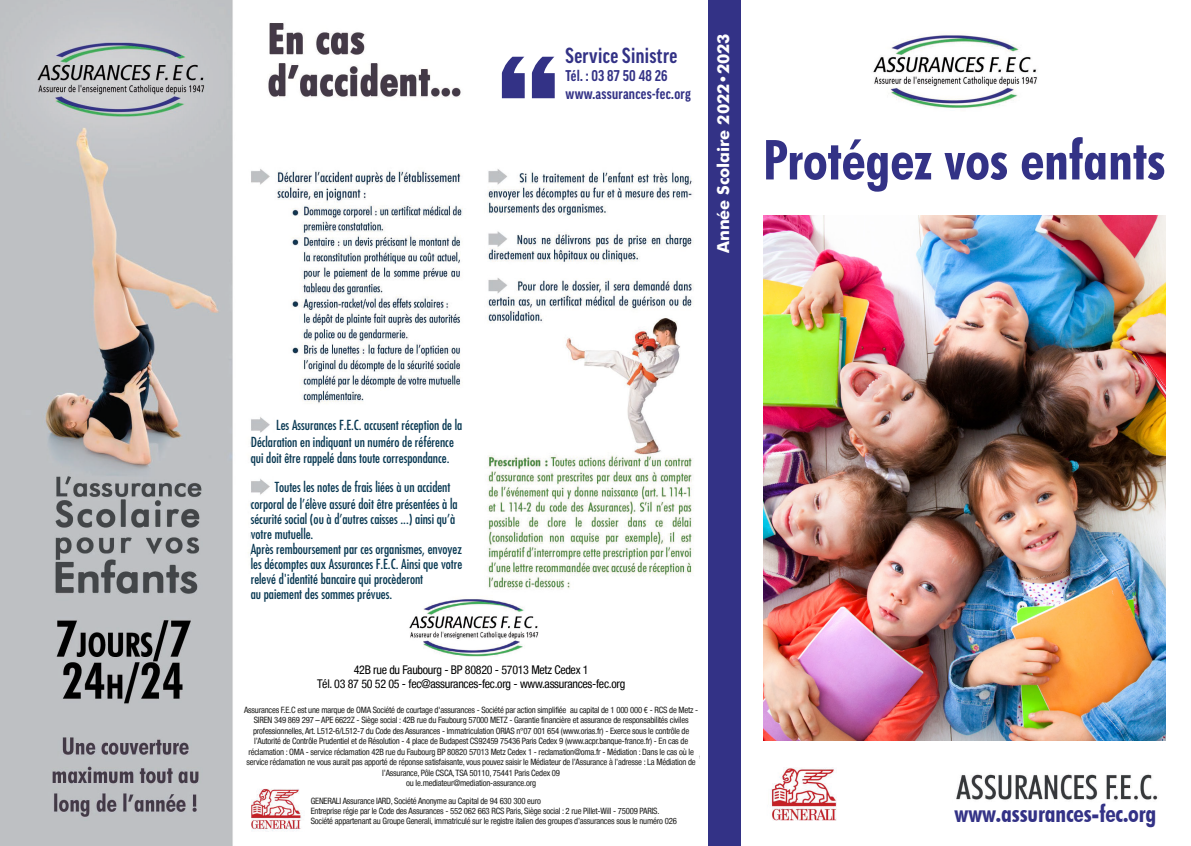
<style>
.page{position:relative;width:1191px;height:846px;background:#fff}
.page>*{position:absolute;margin:0;border:0;box-sizing:border-box;transform-origin:0 0}
.t1{font:700 condensed 55.2px "Futura BT";color:#333286}
.t2{font:700 condensed 24px "Futura BT";letter-spacing:-.005em;color:#333286}
.t3{font:700 condensed 21px "Good OT";letter-spacing:.02em;color:#333286}
.t4{font:700 16.5px "Futura BT";letter-spacing:-.01em;color:#fff}
.t5{font:700 condensed 15px/18px "Good OT";letter-spacing:.02em;color:#333286}
.t6{font:condensed 13.5px/15px "Futura Std";color:#083852}
.t7{font:condensed 12px/14.4px "Helvetica Neue Condensed";letter-spacing:-.025em;color:#010000;text-align:center}
.t8{font:condensed 8.7px/10.5px "Helvetica Neue Condensed";letter-spacing:-.025em;color:#1d1d1b}
</style>
<div class="page">
<img style="left:0;top:0;width:694px;height:845px">
<div style="left:308px;top:791px;width:391px;height:40px;background:#fff"></div>
<svg style="left:251px;top:414px;width:224px;height:195px"></svg>
<svg style="left:244px;top:558px;width:229px;height:51px"></svg>
<div style="left:707px;top:0;width:33px;height:845px;background:#333286"></div>
<img style="left:763px;top:216px;width:402px;height:524px">
<img style="left:873px;top:34px;width:164px;height:74px">
<img style="left:771px;top:767px;width:387px;height:54px">
<div style="left:496px;top:0;width:199px;height:116px;background:#fff"></div>
<svg style="left:532px;top:57px;width:22px;height:41px"></svg>
<svg style="left:502px;top:57px;width:22px;height:41px"></svg>
<div style="left:240px;top:657px;width:459px;height:128px;background:#fff"></div>
<h3 class="t3" style="left:565px;top:44px;width:113px">Service Sinistre</h3>
<h3 class="t5" style="left:565px;top:67px;width:127px">Tél. : 03 87 50 48 26 www.assurances-fec.org</h3>
<h3 class="t4" style="left:713px;top:253px;width:221px;rotate:-90deg">Année Scolaire 2022ï2023</h3>
<h1 class="t1" style="left:763px;top:126px;width:404px">Protégez vos enfants</h1>
<h3 class="t6" style="left:251px;top:417px;width:213px;line-height:16.5px;text-indent:26px">Les Assurances F.E.C. accusent réception de la<br>Déclaration en indiquant un numéro de référence qui doit être rappelé dans toute correspondance.</h3>
<h3 class="t6" style="left:251px;top:479px;width:208px;line-height:16.4px;text-indent:24px">Toutes les notes de frais liées à un accident corporal de l’élève assuré doit être présentées à la</h3>
<p class="t6" style="left:251px;top:511px;width:213px">sécurité social (ou à d’autres caisses ...) ainsi qu’à votre mutuelle.<br>Après remboursement par ces organismes, envoyez les décomptes aux Assurances F.E.C. Ainsi que votre relevé d'identité bancaire qui procèderont<br>au paiement des sommes prévues.</p>
<h3 class="t7" style="left:317px;top:662px;width:310px">42B rue du Faubourg - BP 80820 - 57013 Metz Cedex 1<br>Tél. 03 87 50 52 05 - fec@assurances-fec.org - www.assurances-fec.org</h3>
<p class="t8" style="left:244px;top:704px;width:455px;text-align:center">Assurances F.E.C est une marque de OMA Société de courtage d'assurances - Société par action simplifiée au capital de 1 000 000 € - RCS de Metz - SIREN 349 869 297 – APE 6622Z - Siège social : 42B rue du Faubourg 57000 METZ - Garantie financière et assurance de responsabilités civiles professionnelles, Art. L512-6/L512-7 du Code des Assurances - Immatriculation ORIAS n°07 001 654 (www.orias.fr) - Exerce sous le contrôle de l’Autorité de Contrôle Prudentiel et de Résolution - 4 place de Budapest CS92459 75436 Paris Cedex 9 (www.acpr.banque-france.fr) - En cas de réclamation : OMA - service réclamation 42B rue du Faubourg BP 80820 57013 Metz Cedex 1 - reclamation@oma.fr - Médiation : Dans le cas où le service réclamation ne vous aurait pas apporté de réponse satisfaisante, vous pouvez saisir le Médiateur de l’Assurance à l’adresse : La Médiation de l’Assurance, Pôle CSCA, TSA 50110, 75441 Paris Cedex 09<br>ou le.mediateur@mediation-assurance.org</p>
<p class="t8" style="left:311px;top:795px;width:367px">GENERALI Assurance IARD, Société Anonyme au Capital de 94 630 300 euro<br>Entreprise régie par le Code des Assurances - 552 062 663 RCS Paris, Siège social : 2 rue Pillet-Will - 75009 PARIS.<br>Société appartenant au Groupe Generali, immatriculé sur le registre italien des groupes d’assurances sous le numéro 026</p>
<h2 class="t2" style="left:954px;top:798px;width:203px">www.assurances-fec.org</h2>
</div>
